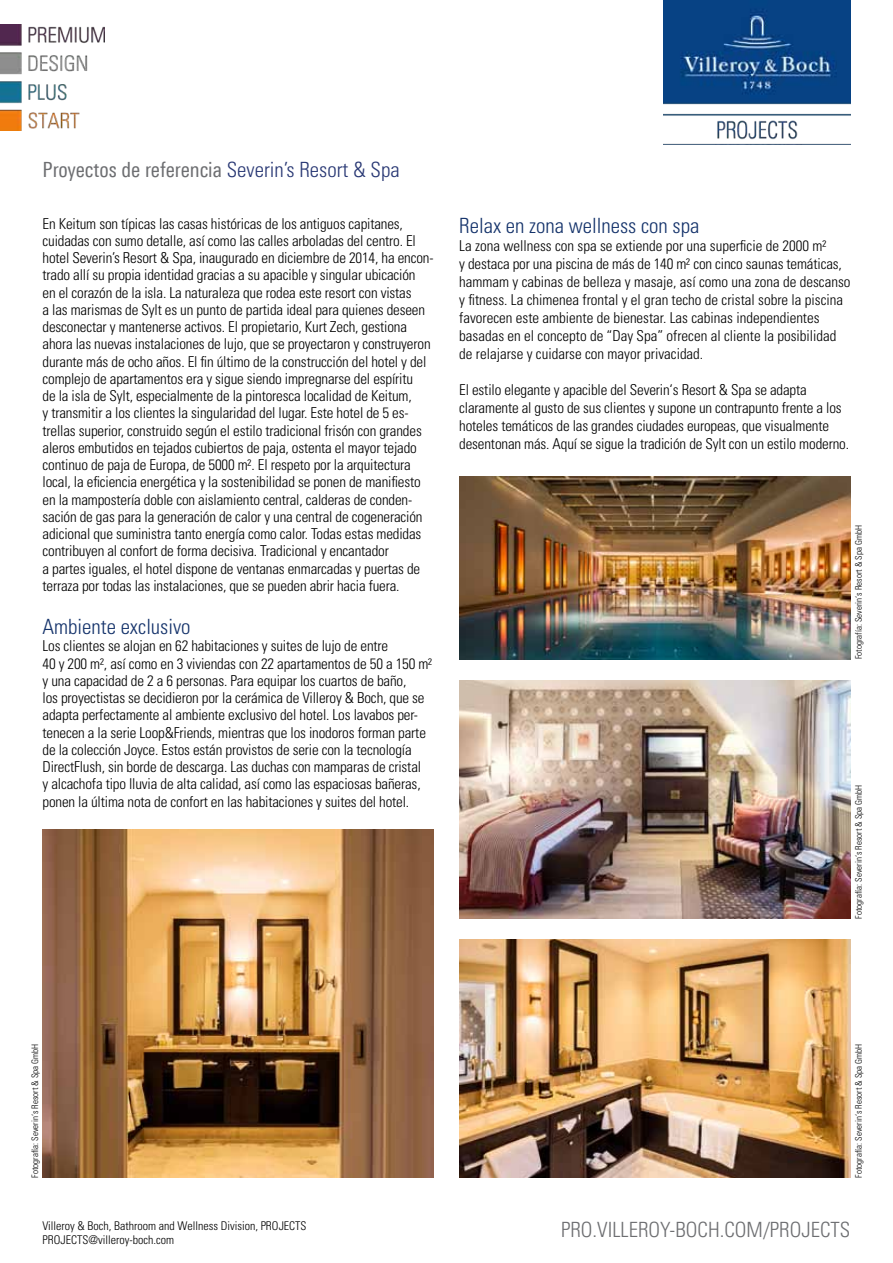
<style>
.page{position:relative;width:893px;height:1263px;background:#fff}
.page>*{position:absolute;margin:0;border:0;box-sizing:border-box;transform-origin:0 0}
.t1{font:300 condensed 21px "Univers";color:#15336b}
.t2{font:21px "Linotype Univers 420 Cn";color:#6d6e71}
.t3{font:300 condensed 21px "Univers";color:#6d6e71}
.t4{font:300 condensed 15px/17.2px "Univers";letter-spacing:-.01em;color:#000}
.t5{font:300 condensed 12px/14.4px "Univers";color:#000}
.t6{font:300 condensed 9px "Univers";color:#000}
.s1{font-family:"Univers";font-weight:300;font-stretch:condensed;color:#293874}
</style>
<div class="page">
<img style="left:664px;top:0;width:186px;height:145px">
<img style="left:0;top:24px;width:104px;height:107px">
<img style="left:459px;top:476px;width:391px;height:183px">
<img style="left:459px;top:680px;width:391px;height:238px">
<img style="left:459px;top:940px;width:391px;height:238px">
<img style="left:43px;top:829px;width:391px;height:349px">
<h1 class="t2" style="left:43px;top:158px;width:359px">Proyectos de referencia <span class="s1">Severin’s Resort &amp; Spa</span></h1>
<p class="t4" style="left:43px;top:214px;width:393px">En Keitum son típicas las casas históricas de los antiguos capitanes, cuidadas con sumo detalle, así como las calles arboladas del centro. El hotel Severin’s Resort &amp; Spa, inaugurado en diciembre de 2014, ha encon&shy;trado allí su propia identidad gracias a su apacible y singular ubicación<br>en el corazón de la isla. La naturaleza que rodea este resort con vistas<br>a las marismas de Sylt es un punto de partida ideal para quienes deseen desconectar y mantenerse activos. El propietario, Kurt Zech, gestiona ahora las nuevas instalaciones de lujo, que se proyectaron y construyeron durante más de ocho años. El fin último de la construcción del hotel y del complejo de apartamentos era y sigue siendo impregnarse del espíritu<br>de la isla de Sylt, especialmente de la pintoresca localidad de Keitum,<br>y transmitir a los clientes la singularidad del lugar. Este hotel de 5 es&shy;trellas superior, construido según el estilo tradicional frisón con grandes aleros embutidos en tejados cubiertos de paja, ostenta el mayor tejado continuo de paja de Europa, de 5000 m². El respeto por la arquitectura local, la eficiencia energética y la sostenibilidad se ponen de manifiesto en la mampostería doble con aislamiento central, calderas de conden&shy;sación de gas para la generación de calor y una central de cogeneración adicional que suministra tanto energía como calor. Todas estas medidas contribuyen al confort de forma decisiva. Tradicional y encantador<br>a partes iguales, el hotel dispone de ventanas enmarcadas y puertas de terraza por todas las instalaciones, que se pueden abrir hacia fuera.</p>
<h1 class="t1" style="left:43px;top:614px;width:150px">Ambiente exclusivo</h1>
<p class="t4" style="left:43px;top:637px;width:391px">Los clientes se alojan en 62 habitaciones y suites de lujo de entre<br>40 y 200 m², así como en 3 viviendas con 22 apartamentos de 50 a 150 m² y una capacidad de 2 a 6 personas. Para equipar los cuartos de baño,<br>los proyectistas se decidieron por la cerámica de Villeroy &amp; Boch, que se adapta perfectamente al ambiente exclusivo del hotel. Los lavabos per&shy;tenecen a la serie Loop&amp;Friends, mientras que los inodoros forman parte de la colección Joyce. Estos están provistos de serie con la tecnología DirectFlush, sin borde de descarga. Las duchas con mamparas de cristal<br>y alcachofa tipo lluvia de alta calidad, así como las espaciosas bañeras, ponen la última nota de confort en las habitaciones y suites del hotel.</p>
<h1 class="t1" style="left:459px;top:213px;width:242px">Relax en zona wellness con spa</h1>
<p class="t4" style="left:459px;top:237px;width:393px;line-height:18px">La zona wellness con spa se extiende por una superficie de 2000 m²<br>y destaca por una piscina de más de 140 m² con cinco saunas temáticas, hammam y cabinas de belleza y masaje, así como una zona de descanso y fitness. La chimenea frontal y el gran techo de cristal sobre la piscina favorecen este ambiente de bienestar. Las cabinas independientes basadas en el concepto de “Day Spa” ofrecen al cliente la posibilidad de relajarse y cuidarse con mayor privacidad.</p>
<p class="t4" style="left:459px;top:381px;width:391px;line-height:18px">El estilo elegante y apacible del Severin‘s Resort &amp; Spa se adapta claramente al gusto de sus clientes y supone un contrapunto frente a los hoteles temáticos de las grandes ciudades europeas, que visualmente desentonan más. Aquí se sigue la tradición de Sylt con un estilo moderno.</p>
<p class="t6" style="left:853px;top:659px;width:135px;rotate:-90deg">Fotografía: Severin‘s Resort &amp; Spa GmbH</p>
<p class="t6" style="left:853px;top:918px;width:135px;rotate:-90deg">Fotografía: Severin‘s Resort &amp; Spa GmbH</p>
<p class="t6" style="left:30px;top:1178px;width:135px;rotate:-90deg">Fotografía: Severin‘s Resort &amp; Spa GmbH</p>
<p class="t6" style="left:853px;top:1178px;width:135px;rotate:-90deg">Fotografía: Severin‘s Resort &amp; Spa GmbH</p>
<p class="t5" style="left:43px;top:1218px;width:266px">Villeroy &amp; Boch, Bathroom and Wellness Division, PROJECTS<br>PROJECTS@villeroy-boch.com</p>
<h1 class="t3" style="left:561px;top:1217px;width:291px">PRO.VILLEROY-BOCH.COM/PROJECTS</h1>
</div>
